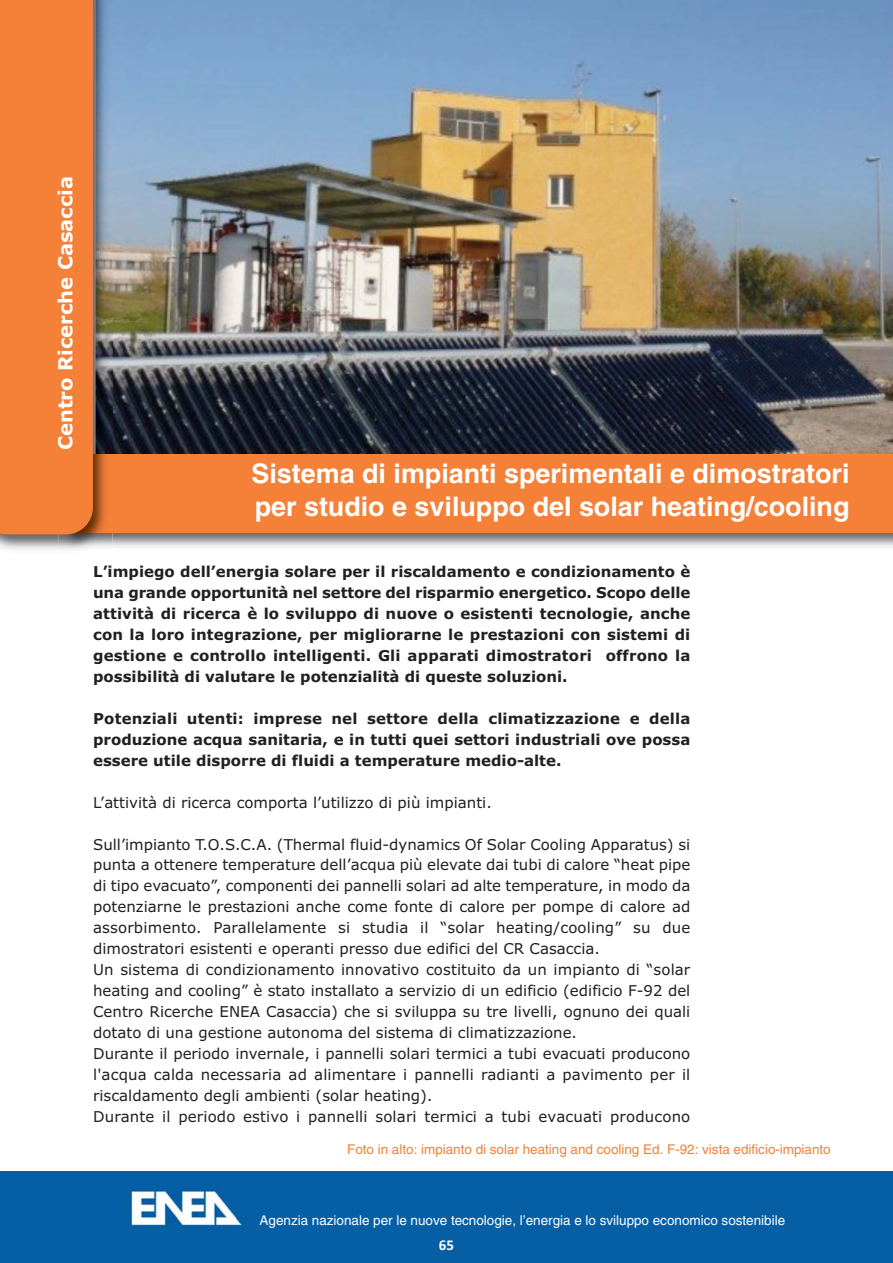
<style>
.page{position:relative;width:893px;height:1263px;background:#fff}
.page>*{position:absolute;margin:0;border:0;box-sizing:border-box;transform-origin:0 0}
.t1{font:700 27px/32.4px "Helvetica";color:#fff}
.t2{font:700 19.5px "Verdana";color:#fff}
.t3{font:15px/21px "Verdana";color:#231f20}
.t4{font:700 15px/21px "Verdana";color:#231f20;text-align:justify}
.t5{font:700 15px "Calibri";color:#fff}
.t6{font:13.5px "Helvetica";color:#fff}
.t7{font:13.5px "Helvetica";color:#f58038}
</style>
<div class="page">
<img style="left:113px;top:1px;width:780px;height:447px">
<img style="left:113px;top:448px;width:780px;height:6px">
<div style="left:65px;top:454px;width:828px;height:79px;background:#f58038"></div>
<img style="left:0;top:534px;width:58px;height:16px">
<img style="left:93px;top:1px;width:20px;height:447px">
<img style="left:58px;top:448px;width:55px;height:104px">
<img style="left:95px;top:448px;width:18px;height:6px">
<img style="left:93px;top:454px;width:20px;height:79px">
<div style="left:0;top:1px;width:93px;height:533px;background:#f58038"></div>
<div style="left:0;top:1172px;width:893px;height:90px;background:#065ea5"></div>
<h2 class="t2" style="left:58px;top:450px;width:276px;rotate:-90deg">Centro Ricerche Casaccia</h2>
<h1 class="t1" style="left:251px;top:460px;width:599px">Sistema di impianti sperimentali e dimostratori per studio e sviluppo del solar heating/cooling</h1>
<p class="t4" style="left:93px;top:562px;width:599px">L’impiego dell’energia solare per il riscaldamento e condizionamento è una grande opportunità nel settore del risparmio energetico. Scopo delle attività di ricerca è lo sviluppo di nuove o esistenti tecnologie, anche con la loro integrazione, per migliorarne le prestazioni con sistemi di gestione e controllo intelligenti. Gli apparati dimostratori offrono la possibilità di valutare le potenzialità di queste soluzioni.</p>
<p class="t4" style="left:93px;top:709px;width:599px">Potenziali utenti: imprese nel settore della climatizzazione e della produzione acqua sanitaria, e in tutti quei settori industriali ove possa essere utile disporre di fluidi a temperature medio-alte.</p>
<p class="t3" style="left:93px;top:793px;width:400px">L’attività di ricerca comporta l’utilizzo di più impianti.</p>
<p class="t3" style="left:93px;top:835px;width:599px">Sull’impianto T.O.S.C.A. (Thermal fluid-dynamics Of Solar Cooling Apparatus) si punta a ottenere temperature dell’acqua più elevate dai tubi di calore “heat pipe di tipo evacuato”, componenti dei pannelli solari ad alte temperature, in modo da potenziarne le prestazioni anche come fonte di calore per pompe di calore ad assorbimento. Parallelamente si studia il “solar heating/cooling” su due dimostratori esistenti e operanti presso due edifici del CR Casaccia.<br>Un sistema di condizionamento innovativo costituito da un impianto di “solar heating and cooling” è stato installato a servizio di un edificio (edificio F-92 del Centro Ricerche ENEA Casaccia) che si sviluppa su tre livelli, ognuno dei quali dotato di una gestione autonoma del sistema di climatizzazione.<br>Durante il periodo invernale, i pannelli solari termici a tubi evacuati producono l'acqua calda necessaria ad alimentare i pannelli radianti a pavimento per il riscaldamento degli ambienti (solar heating).<br>Durante il periodo estivo i pannelli solari termici a tubi evacuati producono</p>
<p class="t7" style="left:347px;top:1144px;width:485px">Foto in alto: impianto di solar heating and cooling Ed. F-92: vista edificio-impianto</p>
<p class="t6" style="left:260px;top:1215px;width:527px">Agenzia nazionale per le nuove tecnologie, l’energia e lo sviluppo economico sostenibile</p>
<p class="t5" style="left:439px;top:1236px;width:17px">65</p>
</div>
